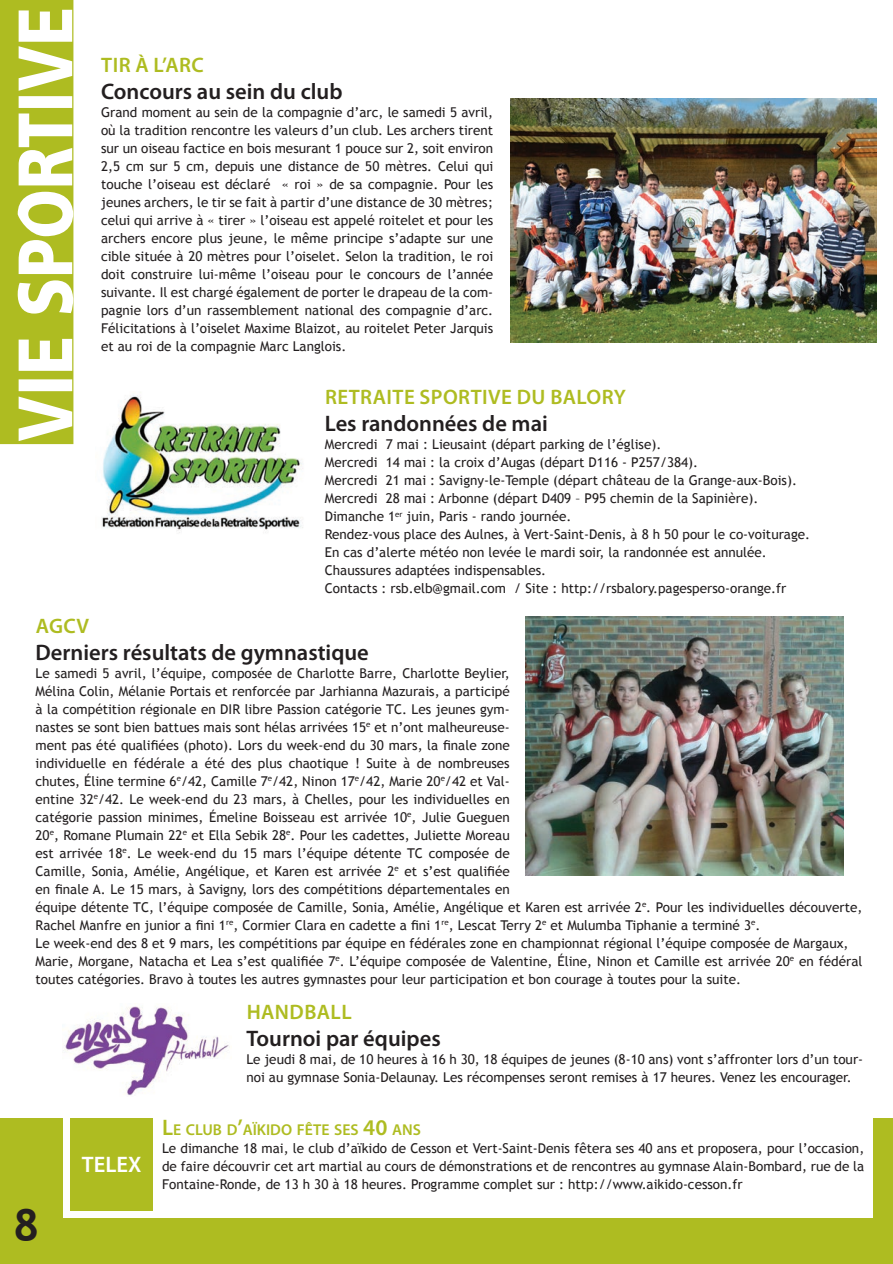
<style>
.page{position:relative;width:893px;height:1264px;background:#fff}
.page>*{position:absolute;margin:0;border:0;box-sizing:border-box;transform-origin:0 0}
.t1{font:700 45px "Trebuchet MS";color:#231f20}
.t2{font:600 22.5px "Myriad Pro";color:#231f20}
.t3{font:600 22.5px "Myriad Pro";color:#fff}
.t4{font:600 21px "Myriad Pro";letter-spacing:.02em;color:#aebc21}
.t5{font:600 15.75px "Myriad Pro";color:#aebc21}
.t6{font:13.5px/18px "Trebuchet MS";color:#231f20}
.s1{font-size:22.5px}
</style>
<div class="page">
<div style="left:0;top:1118px;width:893px;height:146px;background:#aebc21"></div>
<div style="left:63px;top:1102px;width:809px;height:116px;background:#fff"></div>
<div style="left:70px;top:1118px;width:83px;height:93px;background:#aebc21"></div>
<img style="left:525px;top:617px;width:318px;height:259px">
<img style="left:511px;top:98px;width:365px;height:245px">
<img style="left:102px;top:395px;width:201px;height:138px">
<img style="left:64px;top:1006px;width:166px;height:90px">
<svg style="left:0;top:0;width:73px;height:444px"></svg>
<h3 class="t4" style="left:101px;top:52px;width:104px">Tir à l’arc</h3>
<h2 class="t2" style="left:101px;top:77px;width:243px">Concours au sein du club</h2>
<p class="t6" style="left:101px;top:104px;width:394px;text-align:justify">Grand moment au sein de la compagnie d’arc, le samedi 5 avril, où la tradition rencontre les valeurs d’un club. Les archers tirent sur un oiseau factice en bois mesurant 1 pouce sur 2, soit environ 2,5 cm sur 5 cm, depuis une distance de 50 mètres. Celui qui touche l’oiseau est déclaré « roi » de sa compagnie. Pour les jeunes archers, le tir se fait à partir d’une distance de 30 mètres; celui qui arrive à « tirer » l’oiseau est appelé roitelet et pour les archers encore plus jeune, le même principe s’adapte sur une cible située à 20 mètres pour l’oiselet. Selon la tradition, le roi doit construire lui-même l’oiseau pour le concours de l’année suivante. Il est chargé également de porter le drapeau de la com&shy;pagnie lors d’un rassemblement national des compagnie d’arc.<br>Félicitations à l’oiselet Maxime Blaizot, au roitelet Peter Jarquis et au roi de la compagnie Marc Langlois.</p>
<h3 class="t4" style="left:325px;top:384px;width:302px">Retraite Sportive du Balory</h3>
<h2 class="t2" style="left:325px;top:410px;width:224px">Les randonnées de mai</h2>
<p class="t6" style="left:325px;top:436px;width:487px">Mercredi 7 mai : Lieusaint (départ parking de l’église).<br>Mercredi 14 mai : la croix d’Augas (départ D116 - P257/384).<br>Mercredi 21 mai : Savigny-le-Temple (départ château de la Grange-aux-Bois).<br>Mercredi 28 mai : Arbonne (départ D409 – P95 chemin de la Sapinière).<br>Dimanche 1<sup>er</sup> juin, Paris - rando journée.<br>Rendez-vous place des Aulnes, à Vert-Saint-Denis, à 8 h 50 pour le co-voiturage.<br>En cas d’alerte météo non levée le mardi soir, la randonnée est annulée.<br>Chaussures adaptées indispensables.<br>Contacts : rsb.elb@gmail.com / Site : http://rsbalory.pagesperso-orange.fr</p>
<h3 class="t4" style="left:36px;top:612px;width:15px">AGCV</h3>
<h2 class="t2" style="left:36px;top:638px;width:335px">Derniers résultats de gymnastique</h2>
<p class="t6" style="left:36px;top:664px;width:828px">Le samedi 5 avril, l’équipe, composée de Charlotte Barre, Charlotte Beylier,<br>Mélina Colin, Mélanie Portais et renforcée par Jarhianna Mazurais, a participé<br>à la compétition régionale en DIR libre Passion catégorie TC. Les jeunes gym-<br>nastes se sont bien battues mais sont hélas arrivées 15<sup>e</sup> et n’ont malheureuse-<br>ment pas été qualifiées (photo). Lors du week-end du 30 mars, la finale zone<br>individuelle en fédérale a été des plus chaotique ! Suite à de nombreuses<br>chutes, éline termine 6<sup>e</sup>/42, Camille 7<sup>e</sup>/42, Ninon 17<sup>e</sup>/42, Marie 20<sup>e</sup>/42 et Val-<br>entine 32<sup>e</sup>/42. Le week-end du 23 mars, à Chelles, pour les individuelles en<br>catégorie passion minimes, Émeline Boisseau est arrivée 10<sup>e</sup>, Julie Gueguen<br>20<sup>e</sup>, Romane Plumain 22<sup>e</sup> et Ella Sebik 28<sup>e</sup>. Pour les cadettes, Juliette Moreau<br>est arrivée 18<sup>e</sup>. Le week-end du 15 mars l’équipe détente TC composée de<br>Camille, Sonia, Amélie, Angélique, et Karen est arrivée 2<sup>e</sup> et s’est qualifiée<br>en finale A. Le 15 mars, à Savigny, lors des compétitions départementales en<br>équipe détente TC, l’équipe composée de Camille, Sonia, Amélie, Angélique et Karen est arrivée 2<sup>e</sup>. Pour les individuelles découverte, Rachel Manfre en junior a fini 1<sup>re</sup>, Cormier Clara en cadette a fini 1<sup>re</sup>, Lescat Terry 2<sup>e</sup> et Mulumba Tiphanie a terminé 3<sup>e</sup>.<br>Le week-end des 8 et 9 mars, les compétitions par équipe en fédérales zone en championnat régional l’équipe composée de Margaux, Marie, Morgane, Natacha et Lea s’est qualifiée 7<sup>e</sup>. L’équipe composée de Valentine, Éline, Ninon et Camille est arrivée 20<sup>e</sup> en fédéral toutes catégories. Bravo à toutes les autres gymnastes pour leur participation et bon courage à toutes pour la suite.</p>
<h1 class="t1" style="left:13px;top:1197px;width:28px">8</h1>
<h2 class="t3" style="left:82px;top:1150px;width:13px">TELE</h2>
<h2 class="t3" style="left:128px;top:1150px;width:15px">X</h2>
<h3 class="t4" style="left:247px;top:999px;width:107px">Handball</h3>
<h2 class="t2" style="left:246px;top:1024px;width:196px">Tournoi par équipes</h2>
<p class="t6" style="left:246px;top:1050px;width:618px">Le jeudi 8 mai, de 10 heures à 16 h 30, 18 équipes de jeunes (8-10 ans) vont s’affronter lors d’un tour&shy;noi au gymnase Sonia-Delaunay. Les récompenses seront remises à 17 heures. Venez les encourager.</p>
<p class="t5" style="left:162px;top:1119px;width:260px"><span class="s1">L</span>E CLUB D<span class="s1">’</span>AÏKIDO FÊTE SES <span class="s1">40</span> ANS</p>
<p class="t6" style="left:162px;top:1139px;width:703px;text-align:justify">Le dimanche 18 mai, le club d’aïkido de Cesson et Vert-Saint-Denis fêtera ses 40 ans et proposera, pour l’occasion, de faire découvrir cet art martial au cours de démonstrations et de rencontres au gymnase Alain-Bombard, rue de la Fontaine-Ronde, de 13 h 30 à 18 heures. Programme complet sur : http://www.aikido-cesson.fr</p>
</div>
